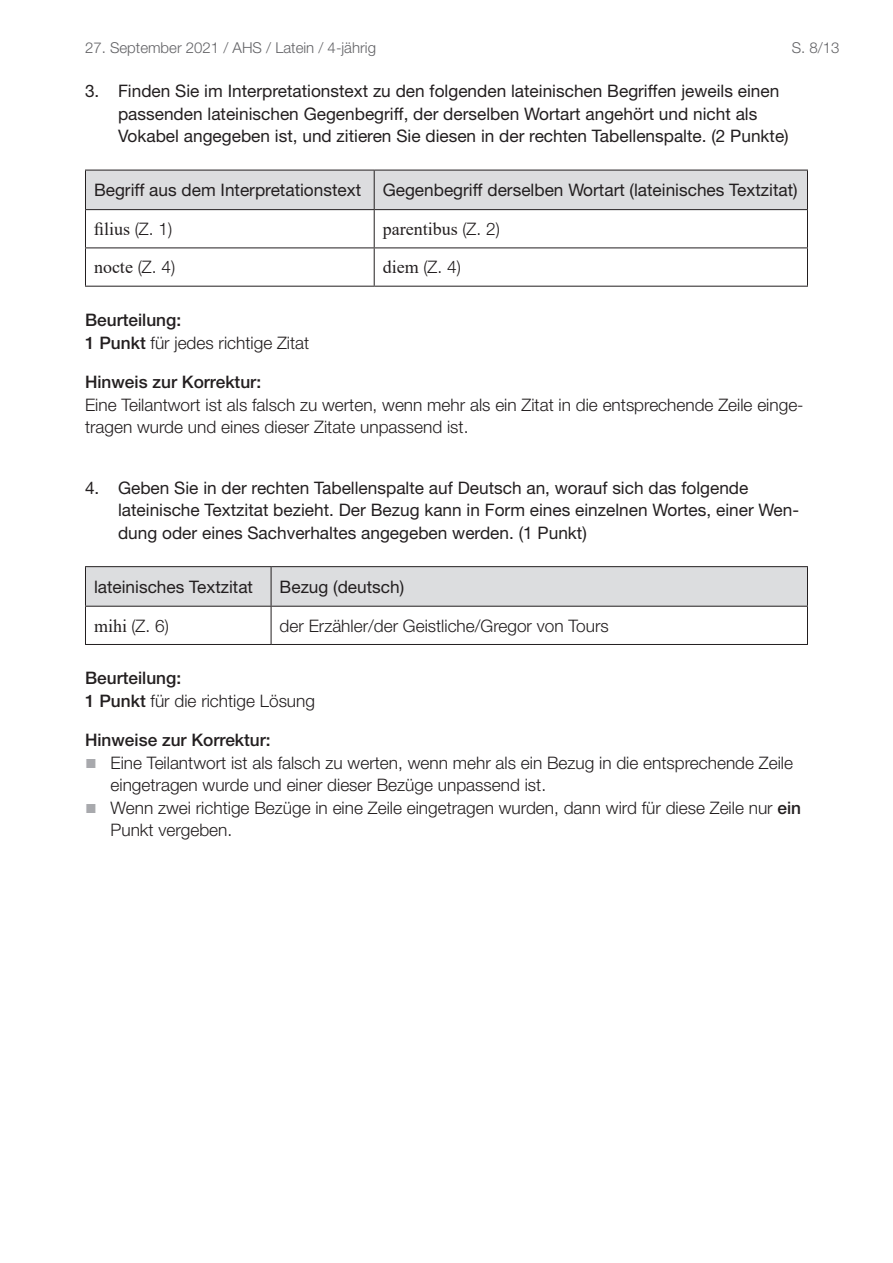
<style>
.page{position:relative;width:893px;height:1263px;background:#fff}
.page>*{position:absolute;margin:0;border:0;box-sizing:border-box;transform-origin:0 0}
.t1{font:18px "Times New Roman";color:#231f20}
.t2{font:17.25px/22.5px "Helvetica Neue LT Pro";color:#231f20}
.t3{font:300 17.25px/22.5px "Helvetica Neue LT Std";color:#231f20}
.t4{font:17.25px "Helvetica Neue LT Std";color:#231f20}
.t5{font:500 17.25px "Helvetica Neue LT Std";color:#231f20}
.t6{font:300 17.25px "Helvetica Neue LT Pro";color:#231f20}
.t7{font:300 15px "Helvetica Neue LT Std";color:#636366}
.s1{font-family:"Helvetica Neue LT Std";font-weight:300;font-size:17.25px}
.s2{font-family:"Times New Roman";font-weight:400;font-size:18px}
.s3{font-weight:500}
.s4{font-family:"Arial";font-weight:400;font-size:19.5px;color:#a8a9ad}
.s5{font-family:"Helvetica Neue LT Pro";font-weight:500}
</style>
<div class="page">
<div style="left:86px;top:171px;width:721px;height:38px;background:#dcdddf"></div>
<hr style="left:807px;top:210px;width:1px;height:37px;background:#231f20">
<hr style="left:807px;top:248px;width:1px;height:38px;background:#231f20">
<hr style="left:85px;top:170px;width:289px;height:1px;background:#231f20">
<hr style="left:85px;top:171px;width:1px;height:38px;background:#231f20">
<hr style="left:374px;top:170px;width:434px;height:1px;background:#231f20">
<hr style="left:374px;top:171px;width:1px;height:38px;background:#231f20">
<hr style="left:807px;top:171px;width:1px;height:38px;background:#231f20">
<hr style="left:85px;top:209px;width:289px;height:1px;background:#231f20">
<hr style="left:85px;top:210px;width:1px;height:37px;background:#231f20">
<hr style="left:374px;top:209px;width:434px;height:1px;background:#231f20">
<hr style="left:374px;top:210px;width:1px;height:37px;background:#231f20">
<hr style="left:85px;top:247px;width:289px;height:1px;background:#231f20">
<hr style="left:85px;top:248px;width:1px;height:38px;background:#231f20">
<hr style="left:374px;top:247px;width:434px;height:1px;background:#231f20">
<hr style="left:374px;top:248px;width:1px;height:38px;background:#231f20">
<hr style="left:85px;top:286px;width:289px;height:1px;background:#231f20">
<hr style="left:374px;top:286px;width:434px;height:1px;background:#231f20">
<div style="left:86px;top:567px;width:721px;height:39px;background:#dcdddf"></div>
<hr style="left:271px;top:607px;width:1px;height:37px;background:#231f20">
<hr style="left:807px;top:607px;width:1px;height:37px;background:#231f20">
<hr style="left:85px;top:566px;width:186px;height:1px;background:#231f20">
<hr style="left:85px;top:567px;width:1px;height:39px;background:#231f20">
<hr style="left:271px;top:566px;width:537px;height:1px;background:#231f20">
<hr style="left:271px;top:567px;width:1px;height:39px;background:#231f20">
<hr style="left:807px;top:567px;width:1px;height:39px;background:#231f20">
<hr style="left:85px;top:606px;width:186px;height:1px;background:#231f20">
<hr style="left:85px;top:607px;width:1px;height:37px;background:#231f20">
<hr style="left:271px;top:606px;width:537px;height:1px;background:#231f20">
<hr style="left:85px;top:644px;width:186px;height:1px;background:#231f20">
<hr style="left:271px;top:644px;width:537px;height:1px;background:#231f20">
<p class="t7" style="left:85px;top:39px;width:292px">27. September 2021 / AHS / Latein / 4-jährig</p>
<p class="t7" style="left:792px;top:39px;width:49px">S. 8/13</p>
<p class="t2" style="left:118px;top:80px;width:672px;text-indent:-33px">3. Finden Sie im Interpretationstext zu den folgenden lateinischen Begriffen jeweils einen passenden lateinischen Gegenbegriff, der derselben Wortart angehört und nicht als<br>Vokabel angegeben ist, und zitieren Sie diesen in der rechten Tabellenspalte. (2 Punkte)</p>
<p class="t4" style="left:94px;top:180px;width:269px">Begriff aus dem Interpretationstext</p>
<p class="t4" style="left:383px;top:180px;width:416px">Gegenbegriff derselben Wortart (lateinisches Textzitat)</p>
<p class="t1" style="left:94px;top:216px;width:80px">filius <span class="s1">(Z. 1)</span></p>
<p class="t1" style="left:383px;top:216px;width:119px">parentibus <span class="s1">(Z. 2)</span></p>
<p class="t1" style="left:94px;top:255px;width:83px">nocte <span class="s1">(Z. 4)</span></p>
<p class="t3" style="left:383px;top:256px;width:80px"><span class="s2">diem</span> (Z. 4)</p>
<p class="t5" style="left:85px;top:310px;width:98px">Beurteilung:</p>
<p class="t6" style="left:85px;top:332px;width:226px"><span class="s3">1 Punkt</span> für jedes richtige Zitat</p>
<p class="t5" style="left:85px;top:372px;width:178px">Hinweis zur Korrektur:</p>
<p class="t3" style="left:85px;top:393px;width:720px">Eine Teilantwort ist als falsch zu werten, wenn mehr als ein Zitat in die entsprechende Zeile einge&shy;tragen wurde und eines dieser Zitate unpassend ist.</p>
<p class="t2" style="left:118px;top:476px;width:683px;text-indent:-33px">4. Geben Sie in der rechten Tabellenspalte auf Deutsch an, worauf sich das folgende lateinische Textzitat bezieht. Der Bezug kann in Form eines einzelnen Wortes, einer Wen&shy;dung oder eines Sachverhaltes angegeben werden. (1 Punkt)</p>
<p class="t4" style="left:94px;top:576px;width:161px">lateinisches Textzitat</p>
<p class="t4" style="left:280px;top:576px;width:126px">Bezug (deutsch)</p>
<p class="t3" style="left:94px;top:614px;width:76px"><span class="s2">mihi</span> (Z. 6)</p>
<p class="t3" style="left:280px;top:614px;width:331px">der Erzähler/der Geistliche/Gregor von Tours</p>
<p class="t5" style="left:85px;top:668px;width:98px">Beurteilung:</p>
<p class="t6" style="left:85px;top:690px;width:232px"><span class="s3">1 Punkt</span> für die richtige Lösung</p>
<p class="t5" style="left:85px;top:730px;width:187px">Hinweise zur Korrektur:</p>
<p class="t3" style="left:111px;top:751px;width:684px;text-indent:-26px"><span class="s4">■</span> Eine Teilantwort ist als falsch zu werten, wenn mehr als ein Bezug in die entsprechende Zeile eingetragen wurde und einer dieser Bezüge unpassend ist.</p>
<p class="t3" style="left:111px;top:796px;width:692px;text-indent:-26px"><span class="s4">■</span> Wenn zwei richtige Bezüge in eine Zeile eingetragen wurden, dann wird für diese Zeile nur <span class="s5">ein<br></span>Punkt vergeben.</p>
</div>
